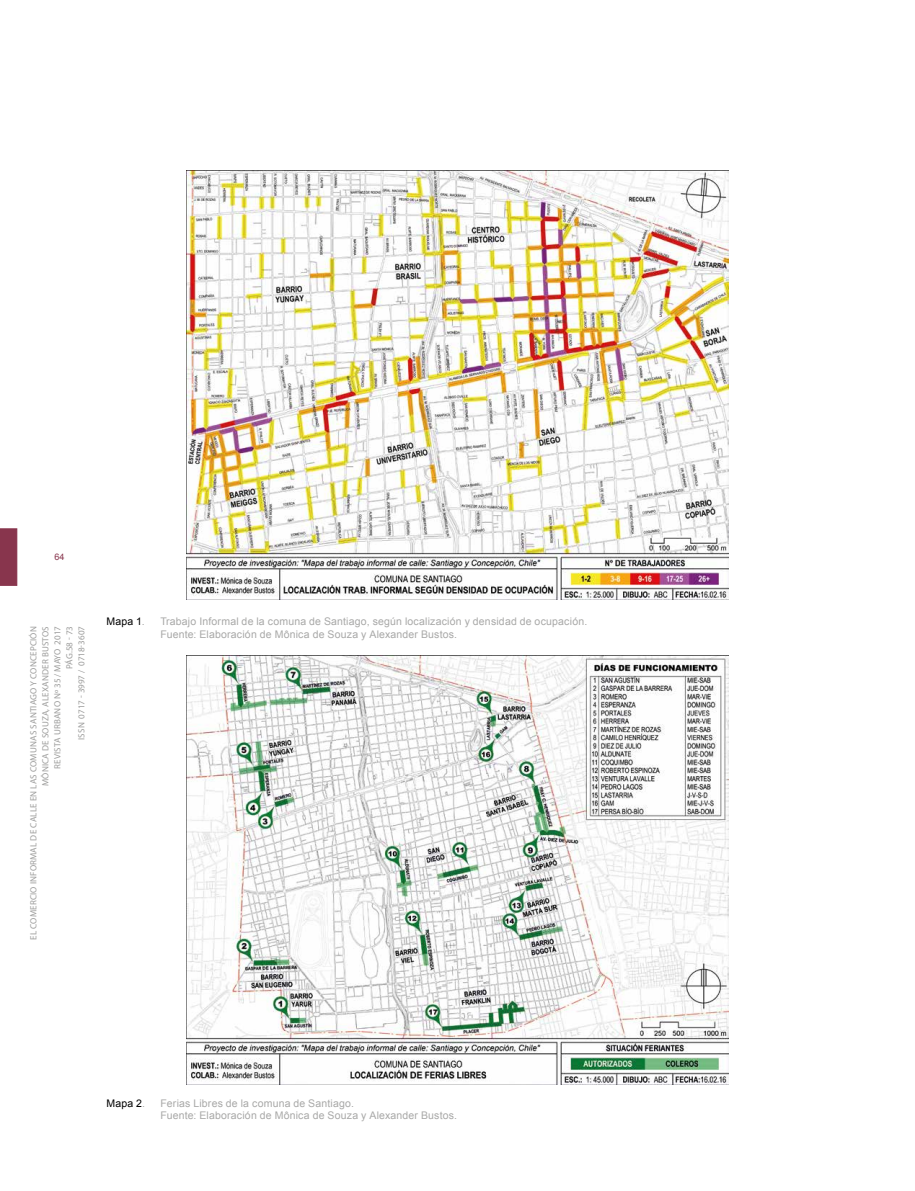
<style>
.page{position:relative;width:915px;height:1191px;background:#fff}
.page>*{position:absolute;margin:0;border:0;box-sizing:border-box;transform-origin:0 0}
.t1{font:10.5px/12.6px "Arial";letter-spacing:.015em;color:#a8a8a7}
.t2{font:10.5px "Arial";letter-spacing:.015em;color:#000}
.t3{font:9px/12px "Myriad Pro";letter-spacing:.02em;color:#9d9d9c;text-align:right}
.t4{font:9px "Arial";color:#88354d}
.s1{color:#a8a8a7}
</style>
<div class="page">
<svg style="left:0;top:528px;width:17px;height:58px"></svg>
<img style="left:186px;top:170px;width:542px;height:429px">
<img style="left:186px;top:655px;width:542px;height:429px">
<p class="t4" style="left:54px;top:551px;width:12px">64</p>
<p class="t3" style="left:27px;top:940px;width:315px;rotate:-90deg">EL COMERCIO INFORMAL DE CALLE EN LAS COMUNAS SANTIAGO Y CONCEPCIÓN MÔNICA DE SOUZA, ALEXANDER BUSTOS<br>REVISTA URBANO Nº 35 / MAYO 2017<br>PÁG.58 - 73<br>ISSN 0717 - 3997 / 0718-3607</p>
<p class="t2" style="left:106px;top:615px;width:40px">Mapa 1<span class="s1">.</span></p>
<p class="t1" style="left:160px;top:615px;width:428px">Trabajo Informal de la comuna de Santiago, según localización y densidad de ocupación.<br>Fuente: Elaboración de Mônica de Souza y Alexander Bustos.</p>
<p class="t2" style="left:106px;top:1096px;width:40px">Mapa 2<span class="s1">.</span></p>
<p class="t1" style="left:160px;top:1096px;width:298px">Ferias Libres de la comuna de Santiago.<br>Fuente: Elaboración de Mônica de Souza y Alexander Bustos.</p>
</div>
